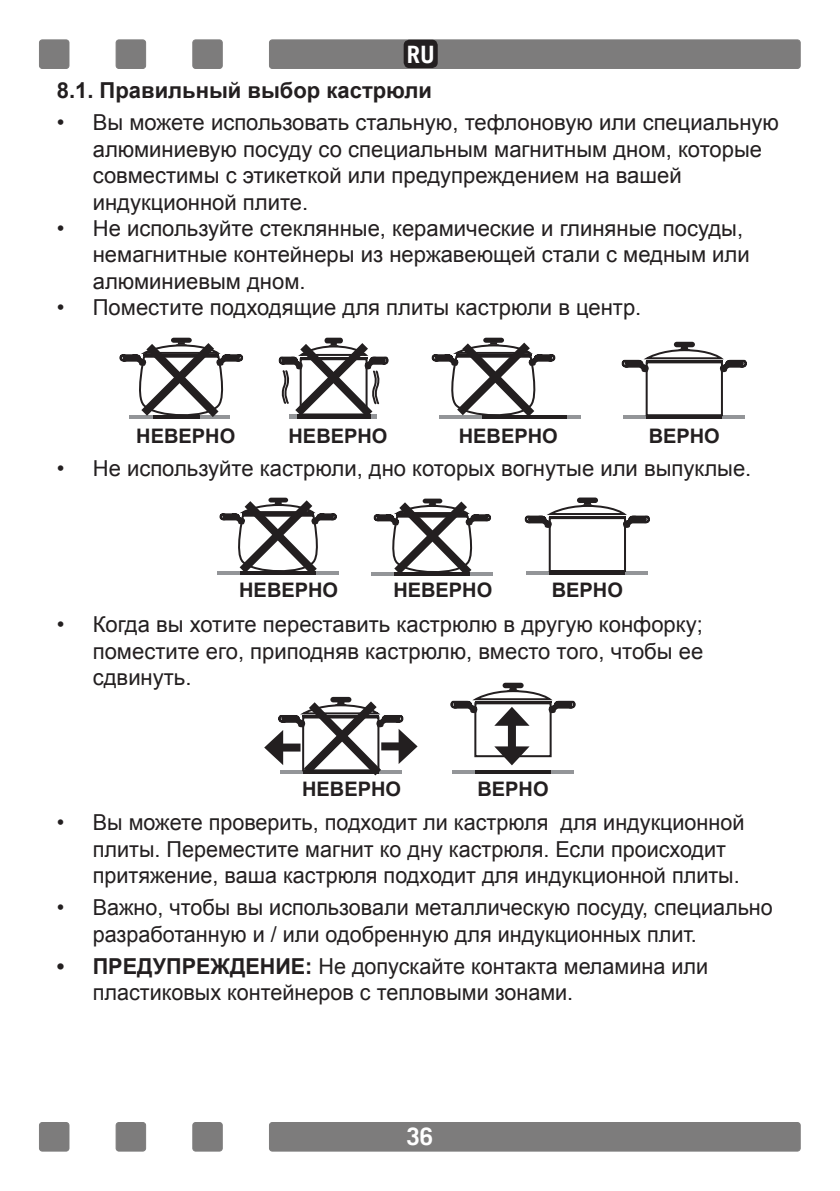
<style>
.page{position:relative;width:840px;height:1191px;background:#fff}
.page>*{position:absolute;margin:0;border:0;box-sizing:border-box;transform-origin:0 0}
.t1{font:700 24px "Trade Gothic";color:#fff}
.t2{font:22px/26.4px "Arial";color:#231f20}
.t3{font:700 22px "Arial";color:#231f20}
.t4{font:700 20px "Arial";color:#231f20}
.s1{font-weight:700}
</style>
<div class="page">
<div style="left:269px;top:40px;width:530px;height:28px;background:#7d7c7c;border-radius:3px"></div>
<div style="left:269px;top:40px;width:531px;height:29px;border:1px solid #7d7c7c;border-radius:3px"></div>
<div style="left:39px;top:40px;width:30px;height:28px;background:#7d7c7c;border-radius:3px"></div>
<div style="left:39px;top:40px;width:30px;height:29px;border:1px solid #7d7c7c;border-radius:3px"></div>
<div style="left:193px;top:40px;width:29px;height:28px;background:#7d7c7c;border-radius:3px"></div>
<div style="left:192px;top:40px;width:30px;height:29px;border:1px solid #7d7c7c;border-radius:3px"></div>
<div style="left:116px;top:40px;width:29px;height:28px;background:#7d7c7c;border-radius:3px"></div>
<div style="left:116px;top:40px;width:30px;height:29px;border:1px solid #7d7c7c;border-radius:3px"></div>
<div style="left:269px;top:1122px;width:530px;height:29px;background:#7d7c7c;border-radius:3px"></div>
<div style="left:269px;top:1122px;width:531px;height:29px;border:1px solid #7d7c7c;border-radius:3px"></div>
<div style="left:39px;top:1122px;width:30px;height:29px;background:#7d7c7c;border-radius:3px"></div>
<div style="left:39px;top:1122px;width:30px;height:29px;border:1px solid #7d7c7c;border-radius:3px"></div>
<div style="left:193px;top:1122px;width:29px;height:29px;background:#7d7c7c;border-radius:3px"></div>
<div style="left:192px;top:1122px;width:30px;height:29px;border:1px solid #7d7c7c;border-radius:3px"></div>
<div style="left:116px;top:1122px;width:29px;height:29px;background:#7d7c7c;border-radius:3px"></div>
<div style="left:116px;top:1122px;width:30px;height:29px;border:1px solid #7d7c7c;border-radius:3px"></div>
<hr style="left:623px;top:415px;width:121px;height:3px;background:#939598">
<div style="left:673px;top:342px;width:21px;height:5px;background:#231f20;border-radius:3px"></div>
<div style="left:645px;top:361px;width:77px;height:55px;border:2px solid #231f20"></div>
<svg style="left:621px;top:346px;width:126px;height:27px"></svg>
<hr style="left:646px;top:415px;width:75px;height:3px;background:#231f20">
<svg style="left:119px;top:337px;width:125px;height:82px"></svg>
<svg style="left:278px;top:337px;width:111px;height:82px"></svg>
<hr style="left:439px;top:415px;width:141px;height:4px;background:#939598">
<hr style="left:481px;top:415px;width:85px;height:4px;background:#231f20">
<svg style="left:431px;top:337px;width:125px;height:82px"></svg>
<hr style="left:526px;top:571px;width:121px;height:3px;background:#939598">
<div style="left:576px;top:497px;width:21px;height:6px;background:#231f20;border-radius:3px"></div>
<div style="left:548px;top:517px;width:77px;height:55px;border:2px solid #231f20"></div>
<svg style="left:524px;top:502px;width:126px;height:27px"></svg>
<hr style="left:549px;top:571px;width:75px;height:3px;background:#231f20">
<hr style="left:217px;top:571px;width:122px;height:3px;background:#939598">
<svg style="left:218px;top:497px;width:121px;height:78px"></svg>
<hr style="left:371px;top:572px;width:122px;height:3px;background:#939598">
<svg style="left:372px;top:498px;width:121px;height:78px"></svg>
<svg style="left:264px;top:696px;width:153px;height:80px"></svg>
<hr style="left:452px;top:770px;width:121px;height:3px;background:#939598">
<div style="left:502px;top:682px;width:21px;height:6px;background:#231f20;border-radius:3px"></div>
<div style="left:474px;top:702px;width:77px;height:55px;border:2px solid #231f20"></div>
<hr style="left:475px;top:770px;width:75px;height:3px;background:#231f20">
<div style="left:507px;top:718px;width:8px;height:35px;background:#231f20"></div>
<svg style="left:450px;top:687px;width:126px;height:39px"></svg>
<svg style="left:494px;top:746px;width:35px;height:19px"></svg>
<div style="left:403px;top:40px;width:34px;height:28px;background:#231f20;border-radius:6px"></div>
<p class="t1" style="left:406px;top:44px;width:30px">RU</p>
<p class="t3" style="left:57px;top:76px;width:376px">8.1. Правильный выбор кастрюли</p>
<p class="t2" style="left:93px;top:110px;width:687px;text-indent:-36px">• Вы можете использовать стальную, тефлоновую или специальную алюминиевую посуду со специальным магнитным дном, которые совместимы с этикеткой или предупреждением на вашей индукционной плите.</p>
<p class="t2" style="left:93px;top:215px;width:658px;text-indent:-36px">• Не используйте стеклянные, керамические и глиняные посуды, немагнитные контейнеры из нержавеющей стали с медным или алюминиевым дном.</p>
<p class="t2" style="left:57px;top:294px;width:586px">• Поместите подходящие для плиты кастрюли в центр.</p>
<p class="t4" style="left:136px;top:422px;width:100px">НЕВЕРНО</p>
<p class="t4" style="left:288px;top:422px;width:100px">НЕВЕРНО</p>
<p class="t4" style="left:458px;top:422px;width:100px">НЕВЕРНО</p>
<p class="t4" style="left:648px;top:422px;width:73px">ВЕРНО</p>
<p class="t2" style="left:57px;top:455px;width:695px">• Не используйте кастрюли, дно которых вогнутые или выпуклые.</p>
<p class="t4" style="left:239px;top:576px;width:100px">НЕВЕРНО</p>
<p class="t4" style="left:393px;top:576px;width:100px">НЕВЕРНО</p>
<p class="t4" style="left:551px;top:576px;width:73px">ВЕРНО</p>
<p class="t2" style="left:93px;top:611px;width:611px;text-align:justify;text-indent:-36px">• Когда вы хотите переставить кастрюлю в другую конфорку; поместите его, приподняв кастрюлю, вместо того, чтобы ее сдвинуть.</p>
<p class="t4" style="left:302px;top:775px;width:100px">НЕВЕРНО</p>
<p class="t4" style="left:477px;top:775px;width:73px">ВЕРНО</p>
<p class="t2" style="left:93px;top:809px;width:652px;text-indent:-36px">• Вы можете проверить, подходит ли кастрюля для индукционной плиты. Переместите магнит ко дну кастрюля. Если происходит притяжение, ваша кастрюля подходит для индукционной плиты.</p>
<p class="t2" style="left:93px;top:894px;width:681px;text-indent:-36px">• Важно, чтобы вы использовали металлическую посуду, специально разработанную и / или одобренную для индукционных плит.</p>
<p class="t2" style="left:93px;top:953px;width:616px;text-indent:-36px"><span class="s1">• ПРЕДУПРЕЖДЕНИЕ:</span> Не допускайте контакта меламина или пластиковых контейнеров с тепловыми зонами.</p>
<p class="t1" style="left:406px;top:1127px;width:28px">36</p>
</div>
